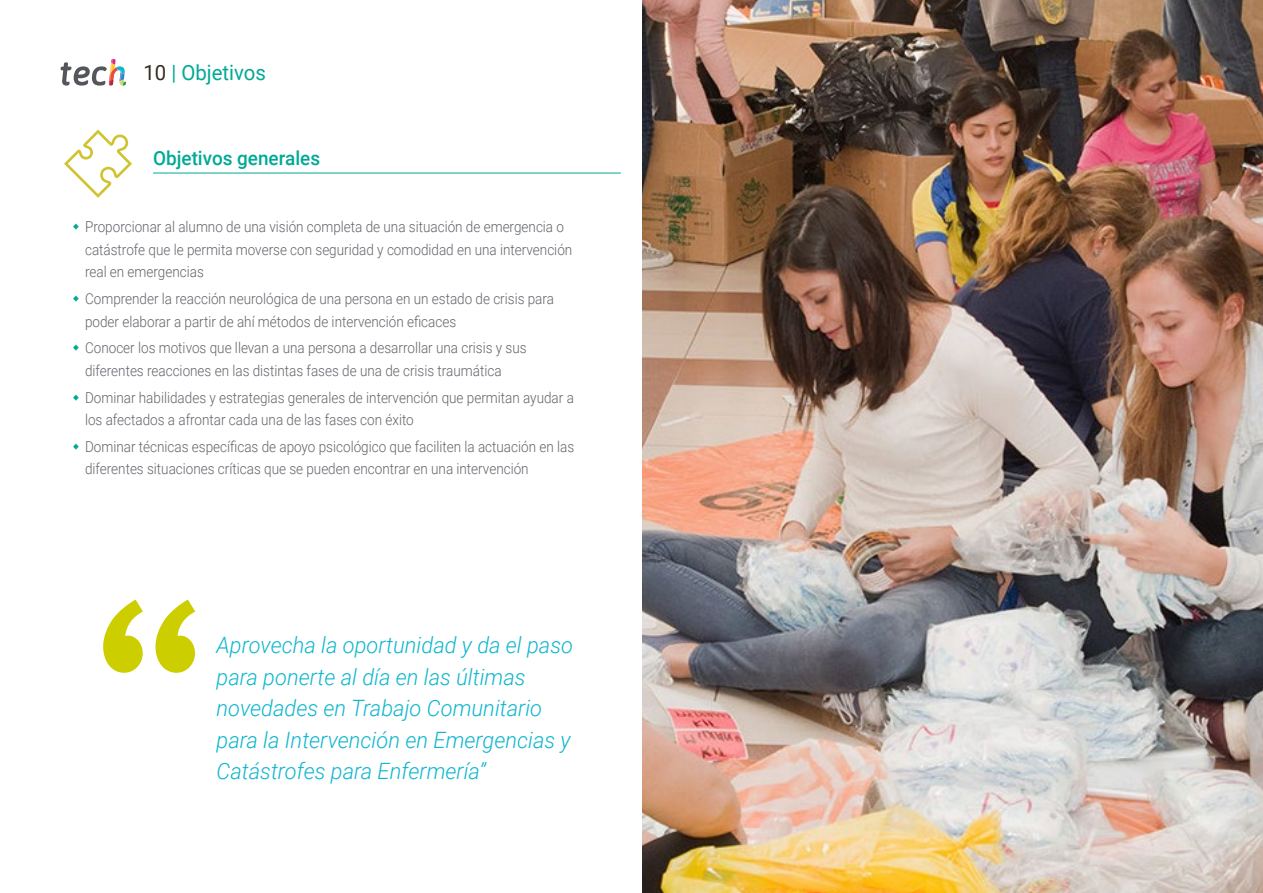
<style>
.page{position:relative;width:1263px;height:893px;background:#fff}
.page>*{position:absolute;margin:0;border:0;box-sizing:border-box;transform-origin:0 0}
.t1{font:italic 300 22.5px/31.5px "Roboto";color:#0fb6cf}
.t2{font:21px "Roboto";color:#00a996}
.t3{font:500 19.5px "Roboto";color:#00a996}
.t4{font:300 15px/22.5px "Roboto";color:#61646a;scale:.9 1}
.s1{color:#312e20}
</style>
<div class="page">
<img style="left:642px;top:0;width:621px;height:893px">
<hr style="left:153px;top:173px;width:468px;height:1px;background:#00a996">
<svg style="left:64px;top:130px;width:68px;height:68px"></svg>
<svg style="left:103px;top:600px;width:92px;height:73px"></svg>
<svg style="left:61px;top:59px;width:65px;height:27px"></svg>
<h2 class="t2" style="left:144px;top:57px;width:124px"><span class="s1">10</span> | Objetivos</h2>
<h3 class="t3" style="left:153px;top:144px;width:169px">Objetivos generales</h3>
<p class="t4" style="left:85px;top:215px;width:543px">Proporcionar al alumno de una visión completa de una situación de emergencia o catástrofe que le permita moverse con seguridad y comodidad en una intervención real en emergencias</p>
<p class="t4" style="left:85px;top:287px;width:523px">Comprender la reacción neurológica de una persona en un estado de crisis para poder elaborar a partir de ahí métodos de intervención eficaces</p>
<p class="t4" style="left:85px;top:336px;width:492px">Conocer los motivos que llevan a una persona a desarrollar una crisis y sus diferentes reacciones en las distintas fases de una de crisis traumática</p>
<p class="t4" style="left:85px;top:385px;width:545px">Dominar habilidades y estrategias generales de intervención que permitan ayudar a los afectados a afrontar cada una de las fases con éxito</p>
<p class="t4" style="left:85px;top:435px;width:545px">Dominar técnicas específicas de apoyo psicológico que faciliten la actuación en las diferentes situaciones críticas que se pueden encontrar en una intervención</p>
<h1 class="t1" style="left:217px;top:628px;width:358px">Aprovecha la oportunidad y da el paso para ponerte al día en las últimas novedades en Trabajo Comunitario para la Intervención en Emergencias y Catástrofes para Enfermería”</h1>
</div>
